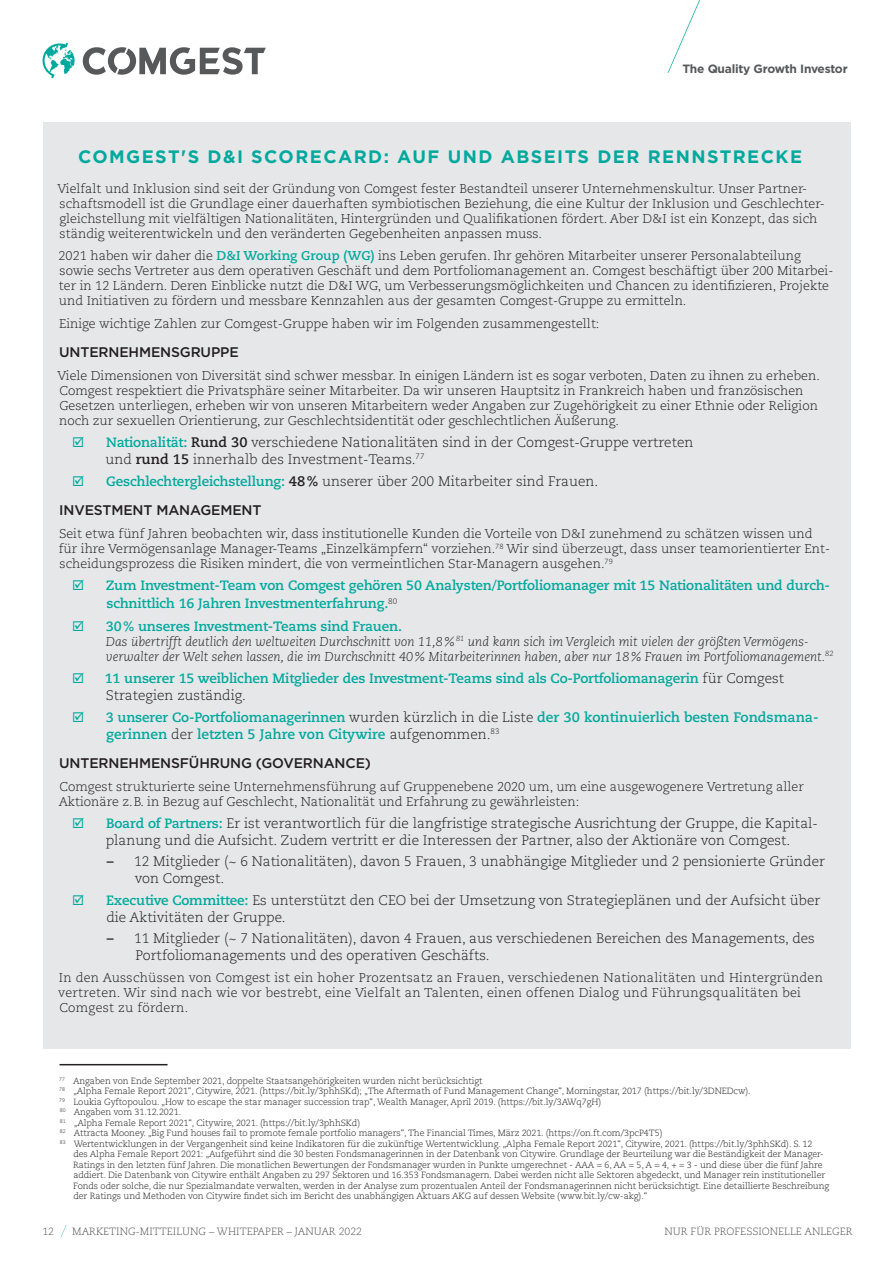
<style>
.page{position:relative;width:893px;height:1263px;background:#fff}
.page>*{position:absolute;margin:0;border:0;box-sizing:border-box;transform-origin:0 0}
.t1{font:700 18px "Gotham";letter-spacing:.08em;color:#00a99d}
.t2{font:500 13.95px "Gotham";letter-spacing:-.01em;color:#231f20}
.t3{font:300 13.8px/16.8px "Caecilia LT Pro 45";color:#231f20}
.t4{font:700 13.8px/16.8px "Caecilia LT Pro 75";color:#00a99d}
.t5{font:700 13.5px/18px "Caecilia LT Pro 75";letter-spacing:-.01em;color:#00a99d}
.t6{font:300 12.75px/15px "Caecilia LT Pro 45";color:#231f20}
.t7{font:300 12.75px/15px "Caecilia LT Pro 45";letter-spacing:.02em;color:#231f20}
.t8{font:italic 300 12.75px/15px "Caecilia LT Pro 46";color:#231f20}
.t9{font:700 12px "Gotham";letter-spacing:-.02em;color:#57585a}
.t10{font:300 10.5px "Caecilia LT Pro 45";color:#57585a}
.t11{font:300 9px "Caecilia LT Pro 45";letter-spacing:-.01em;color:#231f20}
.s1{font-family:"Caecilia LT Pro 75";font-weight:700;color:#00a99d}
.s2{color:#00a99d}
.s3{font-family:"Caecilia LT Pro 75";font-weight:700;font-size:13.5px;color:#00a99d}
.s4{font-family:"Caecilia LT Pro 75";font-weight:700}
.s5{font-family:"Caecilia LT Pro 45";font-weight:300;font-size:13.8px;color:#231f20}
.s6{font-size:13.5px}
.s7{font-family:"Caecilia LT Pro 45";font-weight:300;color:#231f20}
</style>
<div class="page">
<div style="left:43px;top:123px;width:807px;height:926px;background:#e6e7e9"></div>
<svg style="left:668px;top:0;width:32px;height:73px"></svg>
<svg style="left:61px;top:1225px;width:5px;height:12px"></svg>
<svg style="left:83px;top:47px;width:183px;height:28px"></svg>
<svg style="left:43px;top:43px;width:32px;height:35px"></svg>
<hr style="left:60px;top:1064px;width:108px;height:1px;background:#231f20">
<p class="t9" style="left:682px;top:61px;width:167px">The Quality Growth Investor</p>
<h1 class="t1" style="left:78px;top:145px;width:725px">COMGEST'S D&amp;I SCORECARD: AUF UND ABSEITS DER RENNSTRECKE</h1>
<p class="t6" style="left:58px;top:181px;width:768px">Vielfalt und Inklusion sind seit der Gründung von Comgest fester Bestandteil unserer Unternehmenskultur. Unser Partner&shy;schaftsmodell ist die Grundlage einer dauerhaften symbiotischen Beziehung, die eine Kultur der Inklusion und Geschlechter&shy;gleichstellung mit vielfältigen Nationalitäten, Hintergründen und Qualifikationen fördert. Aber D&amp;I ist ein Konzept, das sich ständig weiterentwickeln und den veränderten Gegebenheiten anpassen muss.</p>
<p class="t6" style="left:59px;top:248px;width:776px">2021 haben wir daher die <span class="s1">D&amp;I Working Group (WG)</span> ins Leben gerufen. Ihr gehören Mitarbeiter unserer Personalabteilung sowie sechs Vertreter aus dem operativen Geschäft und dem Portfoliomanagement an. Comgest beschäftigt über 200 Mitarbei&shy;ter in 12 Ländern. Deren Einblicke nutzt die D&amp;I WG, um Verbesserungsmöglichkeiten und Chancen zu identifizieren, Projekte und Initiativen zu fördern und messbare Kennzahlen aus der gesamten Comgest-Gruppe zu ermitteln.</p>
<p class="t6" style="left:59px;top:316px;width:542px">Einige wichtige Zahlen zur Comgest-Gruppe haben wir im Folgenden zusammengestellt:</p>
<p class="t2" style="left:59px;top:343px;width:181px">UNTERNEHMENSGRUPPE</p>
<p class="t6" style="left:58px;top:368px;width:764px">Viele Dimensionen von Diversität sind schwer messbar. In einigen Ländern ist es sogar verboten, Daten zu ihnen zu erheben.<br>Comgest respektiert die Privatsphäre seiner Mitarbeiter. Da wir unseren Hauptsitz in Frankreich haben und französischen Gesetzen unterliegen, erheben wir von unseren Mitarbeitern weder Angaben zur Zugehörigkeit zu einer Ethnie oder Religion noch zur sexuellen Orientierung, zur Geschlechtsidentität oder geschlechtlichen Äußerung.</p>
<p class="t3" style="left:106px;top:434px;width:589px;text-indent:-33px"><span class="s2">☑</span> <span class="s3">Nationalität:</span> <span class="s4">Rund 30</span> verschiedene Nationalitäten sind in der Comgest-Gruppe vertreten und <span class="s4">rund 15</span> innerhalb des Investment-Teams.<sup>77</sup></p>
<p class="t3" style="left:72px;top:473px;width:527px"><span class="s2">☑</span> <span class="s3">Geschlechtergleichstellung:</span> <span class="s4">48%</span> unserer über 200 Mitarbeiter sind Frauen.</p>
<p class="t2" style="left:59px;top:501px;width:204px">INVESTMENT MANAGEMENT</p>
<p class="t6" style="left:59px;top:526px;width:773px">Seit etwa fünf Jahren beobachten wir, dass institutionelle Kunden die Vorteile von D&amp;I zunehmend zu schätzen wissen und für ihre Vermögensanlage Manager-Teams „Einzelkämpfern“ vorziehen.<sup>78</sup> Wir sind überzeugt, dass unser teamorientierter Ent&shy;scheidungsprozess die Risiken mindert, die von vermeintlichen Star-Managern ausgehen.<sup>79</sup></p>
<p class="t5" style="left:107px;top:576px;width:725px;text-indent:-34px">☑ Zum Investment-Team von Comgest gehören 50 Analysten/Portfoliomanager mit 15 Nationalitäten und durch&shy;schnittlich 16 Jahren Investmenterfahrung.<sup>80</sup></p>
<p class="t5" style="left:72px;top:617px;width:331px">☑ 30% unseres Investment-Teams sind Frauen.</p>
<p class="t8" style="left:106px;top:634px;width:729px">Das übertrifft deutlich den weltweiten Durchschnitt von 11,8% <sup>81</sup> und kann sich im Vergleich mit vielen der größten Vermögens&shy;verwalter der Welt sehen lassen, die im Durchschnitt 40% Mitarbeiterinnen haben, aber nur 18% Frauen im Portfoliomanagement.<sup>82</sup></p>
<p class="t5" style="left:72px;top:669px;width:713px">☑ 11 unserer 15 weiblichen Mitglieder des Investment-Teams sind als Co-Portfoliomanagerin <span class="s5">für Comgest</span></p>
<p class="t3" style="left:106px;top:686px;width:142px">Strategien zuständig.</p>
<p class="t4" style="left:106px;top:708px;width:714px;text-indent:-34px">☑ <span class="s6">3 unserer Co-Portfoliomanagerinnen</span> <span class="s7">wurden kürzlich in die Liste</span> der 30 kontinuierlich besten Fondsmana&shy;gerinnen <span class="s7">der</span> letzten 5 Jahre von Citywire <span class="s7">aufgenommen.</span><sup>83</sup></p>
<p class="t2" style="left:59px;top:754px;width:313px">UNTERNEHMENSFÜHRUNG (GOVERNANCE)</p>
<p class="t6" style="left:59px;top:778px;width:747px">Comgest strukturierte seine Unternehmensführung auf Gruppenebene 2020 um, um eine ausgewogenere Vertretung aller<br>Aktionäre z.B. in Bezug auf Geschlecht, Nationalität und Erfahrung zu gewährleisten:</p>
<p class="t3" style="left:72px;top:814px;width:747px;text-align:center"><span class="s2">☑</span> <span class="s3">Board of Partners:</span> Er ist verantwortlich für die langfristige strategische Ausrichtung der Gruppe, die Kapital&shy;planung und die Aufsicht. Zudem vertritt er die Interessen der Partner, also der Aktionäre von Comgest.</p>
<p class="t3" style="left:135px;top:852px;width:692px;text-indent:-28px"><span class="s4">–</span> 12 Mitglieder (~ 6 Nationalitäten), davon 5 Frauen, 3 unabhängige Mitglieder und 2 pensionierte Gründer von Comgest.</p>
<p class="t3" style="left:106px;top:891px;width:715px;text-indent:-34px"><span class="s2">☑</span> <span class="s3">Executive Committee:</span> Es unterstützt den CEO bei der Umsetzung von Strategieplänen und der Aufsicht über die Aktivitäten der Gruppe.</p>
<p class="t3" style="left:136px;top:929px;width:681px;text-indent:-29px"><span class="s4">–</span> 11 Mitglieder (~ 7 Nationalitäten), davon 4 Frauen, aus verschiedenen Bereichen des Managements, des<br>Portfoliomanagements und des operativen Geschäfts.</p>
<p class="t7" style="left:58px;top:970px;width:766px">In den Ausschüssen von Comgest ist ein hoher Prozentsatz an Frauen, verschiedenen Nationalitäten und Hintergründen vertreten. Wir sind nach wie vor bestrebt, eine Vielfalt an Talenten, einen offenen Dialog und Führungsqualitäten bei<br>Comgest zu fördern.</p>
<p class="t11" style="left:59px;top:1075px;width:425px"><sup>77</sup> Angaben von Ende September 2021, doppelte Staatsangehörigkeiten wurden nicht berücksichtigt</p>
<p class="t11" style="left:59px;top:1085px;width:693px"><sup>78</sup> „Alpha Female Report 2021“, Citywire, 2021. (https://bit.ly/3phhSKd); „The Aftermath of Fund Management Change“, Morningstar, 2017 (https://bit.ly/3DNEDcw).</p>
<p class="t11" style="left:59px;top:1096px;width:543px"><sup>79</sup> Loukia Gyftopoulou. „How to escape the star manager succession trap“, Wealth Manager, April 2019. (https://bit.ly/3AWq7gH)</p>
<p class="t11" style="left:60px;top:1106px;width:123px"><sup>80</sup> Angaben vom 31.12.2021.</p>
<p class="t11" style="left:60px;top:1117px;width:302px"><sup>81</sup> „Alpha Female Report 2021“, Citywire, 2021. (https://bit.ly/3phhSKd)</p>
<p class="t11" style="left:60px;top:1127px;width:604px"><sup>82</sup> Attracta Mooney. „Big Fund houses fail to promote female portfolio managers“, The Financial Times, März 2021. (https://on.ft.com/3pcP4T5)</p>
<p class="t11" style="left:60px;top:1138px;width:754px"><sup>83</sup> Wertentwicklungen in der Vergangenheit sind keine Indikatoren für die zukünftige Wertentwicklung. „Alpha Female Report 2021“, Citywire, 2021. (https://bit.ly/3phhSKd). S. 12</p>
<p class="t11" style="left:73px;top:1148px;width:752px">des Alpha Female Report 2021: „Aufgeführt sind die 30 besten Fondsmanagerinnen in der Datenbank von Citywire. Grundlage der Beurteilung war die Beständigkeit der Manager-</p>
<p class="t11" style="left:73px;top:1159px;width:751px">Ratings in den letzten fünf Jahren. Die monatlichen Bewertungen der Fondsmanager wurden in Punkte umgerechnet - AAA = 6, AA = 5, A = 4, + = 3 - und diese über die fünf Jahre</p>
<p class="t11" style="left:73px;top:1169px;width:753px">addiert. Die Datenbank von Citywire enthält Angaben zu 297 Sektoren und 16.353 Fondsmanagern. Dabei werden nicht alle Sektoren abgedeckt, und Manager rein institutioneller</p>
<p class="t11" style="left:73px;top:1180px;width:758px">Fonds oder solche, die nur Spezialmandate verwalten, werden in der Analyse zum prozentualen Anteil der Fondsmanagerinnen nicht berücksichtigt. Eine detaillierte Beschreibung</p>
<p class="t11" style="left:73px;top:1190px;width:575px">der Ratings und Methoden von Citywire findet sich im Bericht des unabhängigen Aktuars AKG auf dessen Website (www.bit.ly/cw-akg).“</p>
<p class="t10" style="left:43px;top:1224px;width:13px">12</p>
<p class="t10" style="left:72px;top:1224px;width:291px">MARKETING-MITTEILUNG – WHITEPAPER – JANUAR 2022</p>
<p class="t10" style="left:664px;top:1224px;width:190px">NUR FÜR PROFESSIONELLE ANLEGER</p>
</div>
